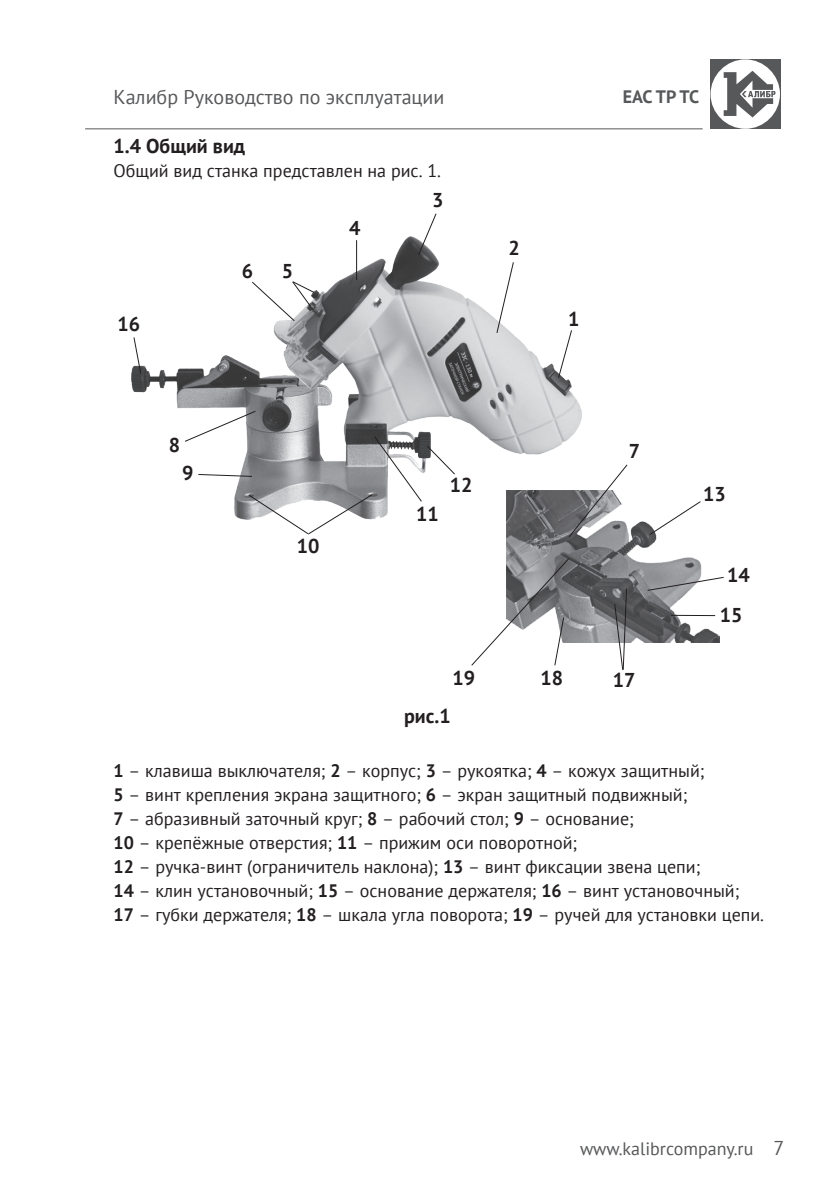
<style>
.page{position:relative;width:840px;height:1191px;background:#fff}
.page>*{position:absolute;margin:0;border:0;box-sizing:border-box;transform-origin:0 0}
.t1{font:700 20px/40.2px "PT Sans";color:#231f20;text-align:center}
.t2{font:20px "PT Sans";color:#57585a}
.t3{font:18px/24px "PT Sans";color:#231f20}
.t4{font:18px "PT Sans";color:#57585a}
.t5{font:700 18px "PT Sans";letter-spacing:-.015em;color:#57585a}
.s1{font-weight:700}
.s2{font-size:20px}
</style>
<div class="page">
<hr style="left:85px;top:128px;width:617px;height:1px;background:#57585a">
<div style="left:709px;top:59px;width:71px;height:70px;background:#57585a"></div>
<div style="left:710px;top:59px;width:69px;height:70px;background:#fff;border-radius:50%"></div>
<svg style="left:723px;top:71px;width:52px;height:46px"></svg>
<img style="left:132px;top:236px;width:449px;height:255px">
<img style="left:506px;top:491px;width:213px;height:151px">
<svg style="left:133px;top:336px;width:9px;height:39px"></svg>
<svg style="left:251px;top:280px;width:64px;height:42px"></svg>
<hr style="left:356px;top:240px;width:1px;height:40px;background:#231f20">
<svg style="left:417px;top:213px;width:20px;height:43px"></svg>
<svg style="left:495px;top:261px;width:19px;height:73px"></svg>
<svg style="left:557px;top:329px;width:15px;height:50px"></svg>
<svg style="left:184px;top:410px;width:272px;height:125px"></svg>
<svg style="left:471px;top:557px;width:99px;height:109px"></svg>
<svg style="left:613px;top:587px;width:14px;height:83px"></svg>
<svg style="left:646px;top:576px;width:78px;height:15px"></svg>
<hr style="left:670px;top:615px;width:44px;height:1px;background:#231f20">
<svg style="left:648px;top:500px;width:53px;height:36px"></svg>
<svg style="left:567px;top:463px;width:61px;height:75px"></svg>
<p class="t2" style="left:113px;top:85px;width:332px">Калибр Руководство по эксплуатации</p>
<p class="t5" style="left:622px;top:85px;width:78px">EAC ТР ТС</p>
<p class="t1" style="left:113px;top:125px;width:133px">1.4 Общий вид</p>
<p class="t3" style="left:113px;top:158px;width:329px">Общий вид станка представлен на рис. 1.</p>
<p class="t1" style="left:432px;top:180px;width:13px">3</p>
<p class="t1" style="left:508px;top:227px;width:13px">2</p>
<p class="t1" style="left:349px;top:207px;width:13px">4</p>
<p class="t1" style="left:117px;top:304px;width:24px">16</p>
<p class="t1" style="left:169px;top:424px;width:13px">8</p>
<p class="t1" style="left:182px;top:453px;width:13px">9</p>
<p class="t1" style="left:242px;top:250px;width:13px">6</p>
<p class="t1" style="left:281px;top:250px;width:13px">5</p>
<p class="t1" style="left:296px;top:525px;width:24px">10</p>
<p class="t1" style="left:416px;top:493px;width:24px">11</p>
<p class="t1" style="left:449px;top:465px;width:24px">12</p>
<p class="t1" style="left:567px;top:298px;width:13px">1</p>
<p class="t1" style="left:628px;top:431px;width:13px">7</p>
<p class="t1" style="left:452px;top:657px;width:24px">19</p>
<p class="t1" style="left:540px;top:658px;width:24px">18</p>
<p class="t1" style="left:612px;top:659px;width:24px">17</p>
<p class="t1" style="left:702px;top:473px;width:24px">13</p>
<p class="t1" style="left:719px;top:554px;width:31px">14<br>15</p>
<p class="t1" style="left:404px;top:695px;width:48px">рис.1</p>
<p class="t3" style="left:113px;top:758px;width:651px"><span class="s1">1</span> – клавиша выключателя; <span class="s1">2</span> – корпус; <span class="s1">3</span> – рукоятка; <span class="s1">4</span> – кожух защитный;<br><span class="s1">5</span> – винт крепления экрана защитного; <span class="s1">6</span> – экран защитный подвижный;<br><span class="s1">7</span> – абразивный заточный круг; <span class="s1">8</span> – рабочий стол; <span class="s1">9</span> – основание;<br><span class="s1">10</span> – крепёжные отверстия; <span class="s1">11</span> – прижим оси поворотной;<br><span class="s1">12</span> – ручка-винт (ограничитель наклона); <span class="s1">13</span> – винт фиксации звена цепи;<br><span class="s1">14</span> – клин установочный; <span class="s1">15</span> – основание держателя; <span class="s1">16</span> – винт установочный; <span class="s1">17</span> – губки держателя; <span class="s1">18</span> – шкала угла поворота; <span class="s1">19</span> – ручей для установки цепи.</p>
<p class="t4" style="left:579px;top:1137px;width:206px">www.kalibrcompany.ru <span class="s2">7</span></p>
</div>
